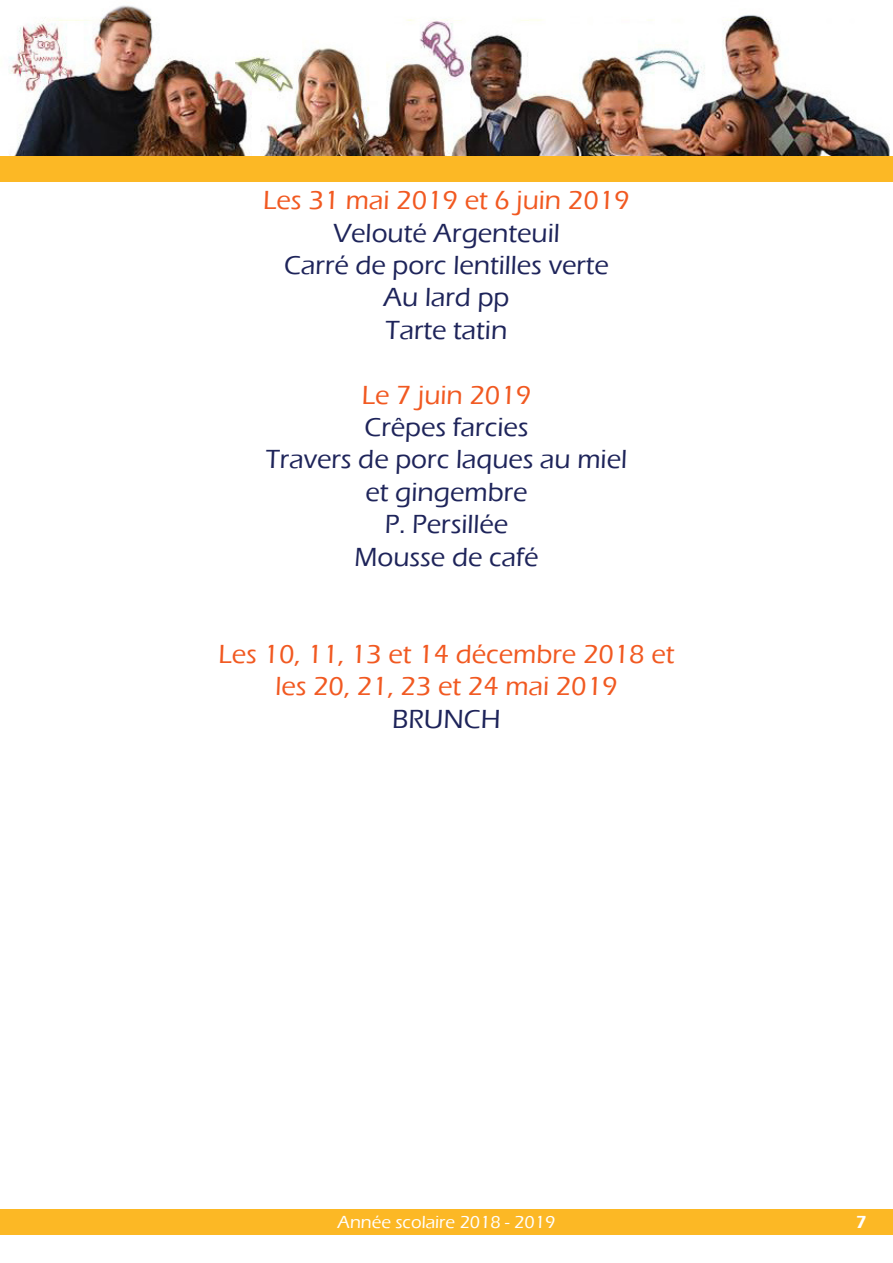
<style>
.page{position:relative;width:893px;height:1263px;background:#fff}
.page>*{position:absolute;margin:0;border:0;box-sizing:border-box;transform-origin:0 0}
.t1{font:500 27px "Eras ITC";color:#1e245a}
.t2{font:500 27px "Eras ITC";color:#f15921}
.t3{font:500 18px "Eras ITC";color:#fff}
.t4{font:600 18px "Eras ITC";color:#fff}
</style>
<div class="page">
<img style="left:0;top:5px;width:893px;height:152px">
<div style="left:0;top:157px;width:893px;height:25px;background:#fcb825"></div>
<div style="left:0;top:1209px;width:893px;height:25px;background:#fcb825"></div>
<p class="t2" style="left:263px;top:185px;width:368px">Les 31 mai 2019 et 6 juin 2019</p>
<p class="t1" style="left:333px;top:218px;width:228px">Velouté Argenteuil</p>
<p class="t1" style="left:284px;top:250px;width:326px">Carré de porc lentilles verte</p>
<p class="t1" style="left:383px;top:282px;width:128px">Au lard pp</p>
<p class="t1" style="left:386px;top:315px;width:123px">Tarte tatin</p>
<p class="t2" style="left:362px;top:380px;width:171px">Le 7 juin 2019</p>
<p class="t1" style="left:364px;top:412px;width:166px">Crêpes farcies</p>
<p class="t1" style="left:266px;top:444px;width:363px">Travers de porc laques au miel</p>
<p class="t1" style="left:365px;top:477px;width:163px">et gingembre</p>
<p class="t1" style="left:385px;top:509px;width:125px">P. Persillée</p>
<p class="t1" style="left:354px;top:542px;width:186px">Mousse de café</p>
<p class="t2" style="left:218px;top:639px;width:457px">Les 10, 11, 13 et 14 décembre 2018 et</p>
<p class="t2" style="left:275px;top:671px;width:344px">les 20, 21, 23 et 24 mai 2019</p>
<p class="t1" style="left:392px;top:704px;width:110px">BRUNCH</p>
<p class="t3" style="left:338px;top:1212px;width:219px">Année scolaire 2018 - 2019</p>
<p class="t4" style="left:856px;top:1212px;width:12px">7</p>
</div>
